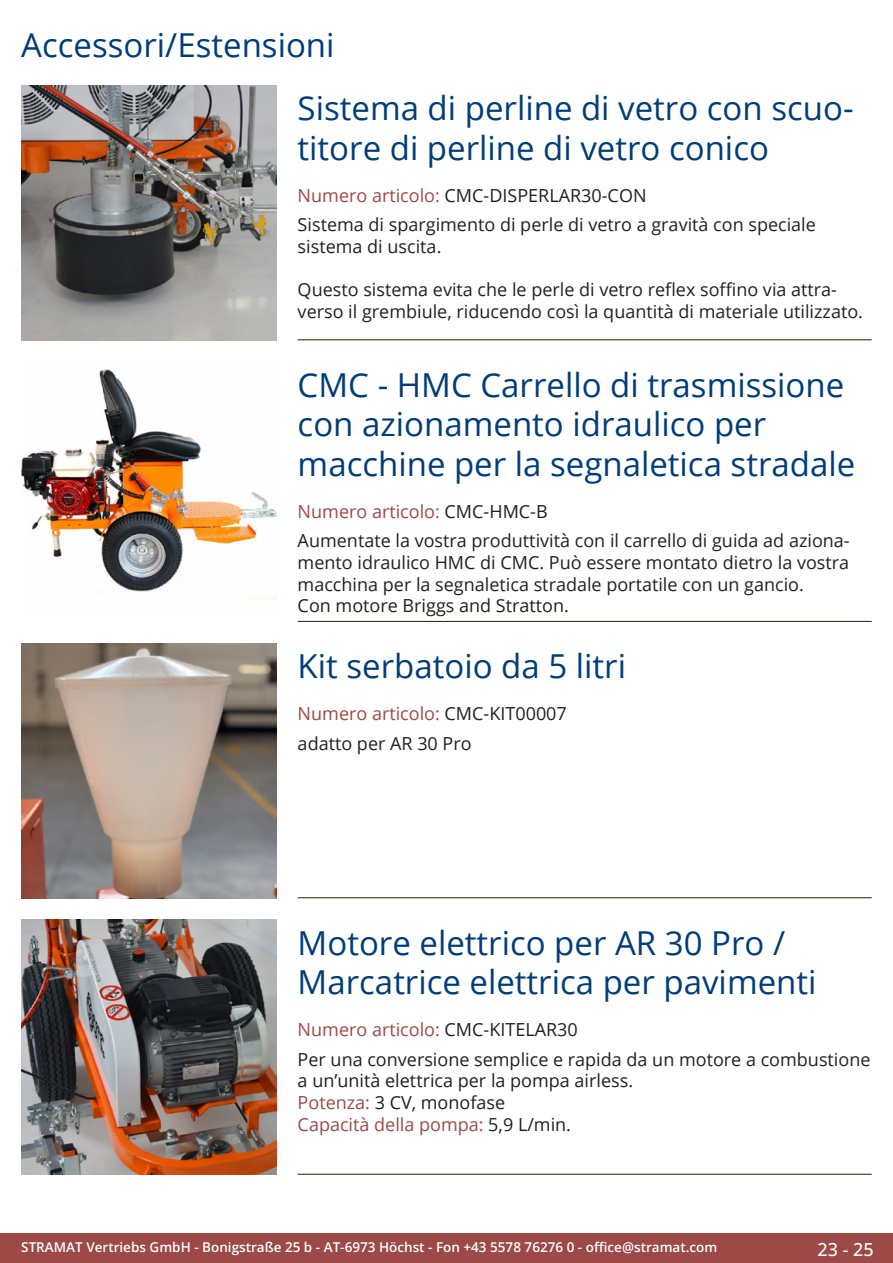
<style>
.page{position:relative;width:893px;height:1263px;background:#fff}
.page>*{position:absolute;margin:0;border:0;box-sizing:border-box;transform-origin:0 0}
.Produkttitel{font:33px/39.6px "Open Sans";color:#003d78}
.RastTitel{font:33px "Open Sans";color:#003d78}
.Beschreibung_Text{font:18px/21.6px "Open Sans";color:#231f20}
.TechDaten_Überschrif{font:18px "Open Sans";color:#9c4948}
.TechDaten_Überschrif-2{font:18px "Open Sans";color:#231f20}
.t1{font:500 18px "Open Sans";color:#fff}
.t2{font:600 13.5px "Open Sans";color:#fff}
.s1{color:#9c4948}
.s2{color:#231f20}
</style>
<div class="page">
<div style="left:0;top:1233px;width:893px;height:30px;background:#9c4948"></div>
<hr style="left:298px;top:340px;width:574px;height:1px;background:#201d08">
<hr style="left:298px;top:621px;width:574px;height:1px;background:#201d08">
<hr style="left:298px;top:897px;width:574px;height:1px;background:#201d08">
<hr style="left:298px;top:1174px;width:574px;height:1px;background:#201d08">
<img style="left:21px;top:85px;width:255px;height:255px">
<img style="left:21px;top:369px;width:255px;height:231px">
<img style="left:21px;top:643px;width:255px;height:255px">
<img style="left:21px;top:919px;width:255px;height:255px">
<p class="RastTitel" style="left:21px;top:22px;width:315px">Accessori/Estensioni</p>
<p class="Produkttitel" style="left:298px;top:88px;width:555px">Sistema di perline di vetro con scuo&shy;titore di perline di vetro conico</p>
<p class="TechDaten_Überschrif-2" style="left:298px;top:183px;width:350px"><span class="s1">Numero articolo:</span> CMC-DISPERLAR30-CON</p>
<p class="Beschreibung_Text" style="left:298px;top:214px;width:520px">Sistema di spargimento di perle di vetro a gravità con speciale sistema di uscita.</p>
<p class="Beschreibung_Text" style="left:298px;top:278px;width:567px">Questo sistema evita che le perle di vetro reflex soffino via attra&shy;verso il grembiule, riducendo così la quantità di materiale utilizzato.</p>
<p class="Produkttitel" style="left:298px;top:364px;width:559px">CMC - HMC Carrello di trasmissione con azionamento idraulico per macchine per la segnaletica stradale</p>
<p class="TechDaten_Überschrif" style="left:298px;top:499px;width:252px">Numero articolo: <span class="s2">CMC-HMC-B</span></p>
<p class="Beschreibung_Text" style="left:298px;top:530px;width:553px">Aumentate la vostra produttività con il carrello di guida ad aziona&shy;mento idraulico HMC di CMC. Può essere montato dietro la vostra macchina per la segnaletica stradale portatile con un gancio.<br>Con motore Briggs and Stratton.</p>
<p class="Produkttitel" style="left:298px;top:646px;width:330px">Kit serbatoio da 5 litri</p>
<p class="TechDaten_Überschrif" style="left:298px;top:701px;width:271px">Numero articolo: <span class="s2">CMC-KIT00007</span></p>
<p class="Beschreibung_Text" style="left:298px;top:732px;width:175px">adatto per AR 30 Pro</p>
<p class="Produkttitel" style="left:298px;top:922px;width:520px">Motore elettrico per AR 30 Pro /<br>Marcatrice elettrica per pavimenti</p>
<p class="TechDaten_Überschrif" style="left:298px;top:1017px;width:282px">Numero articolo: <span class="s2">CMC-KITELAR30</span></p>
<p class="Beschreibung_Text" style="left:298px;top:1048px;width:574px">Per una conversione semplice e rapida da un motore a combustione a un’unità elettrica per la pompa airless.<br><span class="s1">Potenza:</span> 3 CV, monofase<br><span class="s1">Capacità della pompa:</span> 5,9 L/min.</p>
<p class="t2" style="left:21px;top:1238px;width:698px">STRAMAT Vertriebs GmbH - Bonigstraße 25 b - AT-6973 Höchst - Fon +43 5578 76276 0 - office@stramat.com</p>
<p class="t1" style="left:817px;top:1237px;width:58px">23 - 25</p>
</div>
